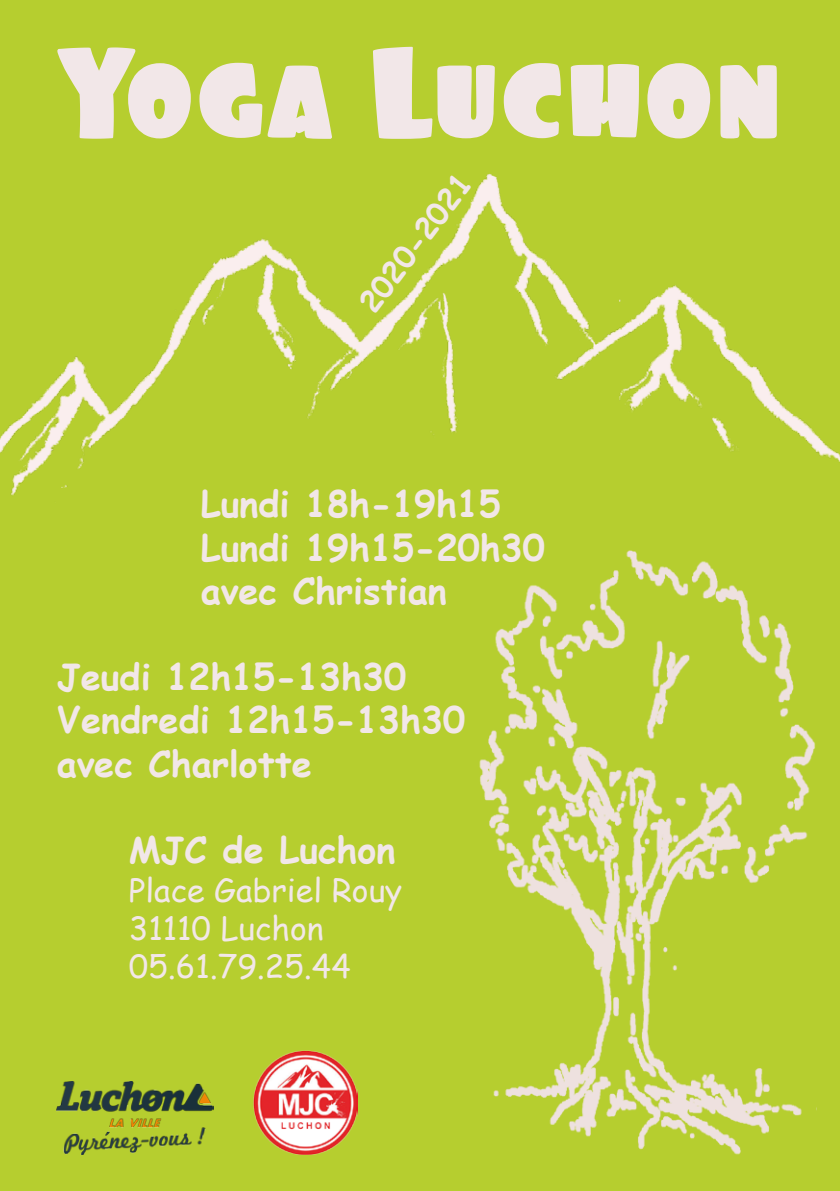
<style>
.page{position:relative;width:840px;height:1191px;background:#fff}
.page>*{position:absolute;margin:0;border:0;box-sizing:border-box;transform-origin:0 0}
.t1{font:132px "Foo";color:#f2e7e8}
.t2{font:700 36px/43.2px "Comic Sans MS";color:#f2e7e8}
.t3{font:32px/38.4px "Comic Sans MS";color:#f2e7e8}
.t4{font:700 30px "Comic Sans MS";color:#f2e7e8}
</style>
<div class="page">
<div style="left:0;top:0;width:839px;height:1191px;background:#b6ce2f"></div>
<svg style="left:0;top:153px;width:839px;height:357px;background:#bad03c"></svg>
<div style="left:57px;top:488px;width:725px;height:595px;background:#b6ce2f"></div>
<svg style="left:351px;top:140px;width:148px;height:181px;background:#bbd03f"></svg>
<img style="left:414px;top:529px;width:401px;height:662px">
<img style="left:253px;top:1050px;width:104px;height:104px">
<img style="left:57px;top:1081px;width:157px;height:73px">
<h1 class="t1" style="left:57px;top:17px;width:727px">Yoga Luchon</h1>
<p class="t4" style="left:348px;top:295px;width:166px;rotate:-53deg">2020-2021</p>
<p class="t2" style="left:201px;top:481px;width:345px">Lundi 18h-19h15<br>Lundi 19h15-20h30 avec Christian</p>
<p class="t2" style="left:57px;top:654px;width:409px">Jeudi 12h15-13h30<br>Vendredi 12h15-13h30 avec Charlotte</p>
<p class="t2" style="left:129px;top:827px;width:268px">MJC de Luchon</p>
<p class="t3" style="left:129px;top:869px;width:274px">Place Gabriel Rouy<br>31110 Luchon<br>05.61.79.25.44</p>
</div>
